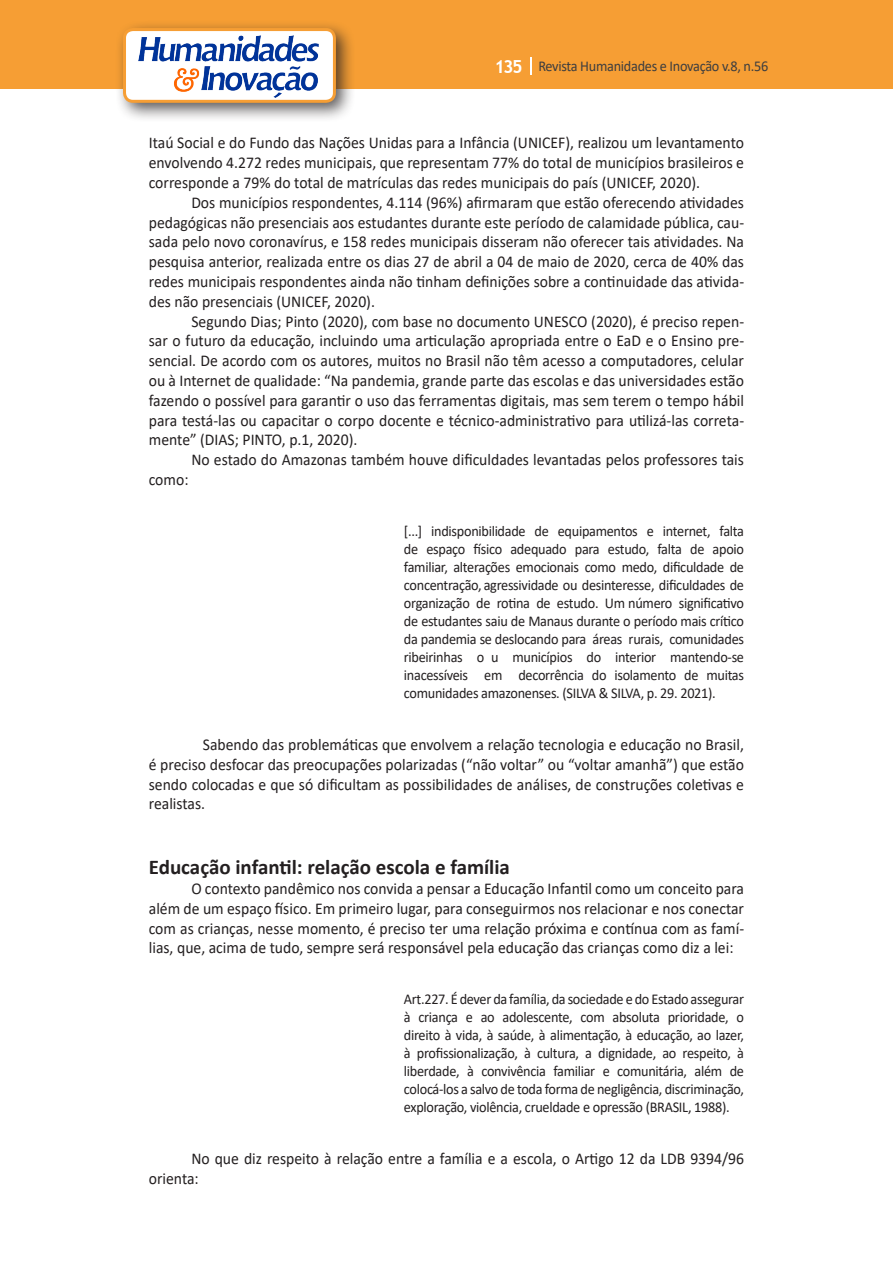
<style>
.page{position:relative;width:893px;height:1263px;background:#fff}
.page>*{position:absolute;margin:0;border:0;box-sizing:border-box;transform-origin:0 0}
.Titulo_2{font:700 21px "Calibri";color:#231f20}
.Texto{font:16.5px/19.8px "Calibri";color:#231f20;text-align:justify;scale:.95 1}
.citacao{font:15px/18px "Calibri";letter-spacing:-.02em;color:#231f20;text-align:justify;scale:.95 1}
.t1{font:15px "Calibri";letter-spacing:-.02em;color:#3e3e3f;scale:.95 1}
.s1{font-family:"Trebuchet MS";font-weight:700;font-size:18px;color:#fff}
</style>
<div class="page">
<div style="left:0;top:0;width:893px;height:88px;background:#f69e34"></div>
<svg style="left:530px;top:57px;width:2px;height:18px"></svg>
<div style="left:115px;top:20px;width:241px;height:103px;background:#231f20;opacity:.75"></div>
<div style="left:125px;top:30px;width:209px;height:71px;background:#fff;border-radius:9px"></div>
<img style="left:138px;top:35px;width:181px;height:62px">
<div style="left:123px;top:28px;width:213px;height:75px;border:3px solid #f69e34;border-radius:9px"></div>
<p class="t1" style="left:495px;top:56px;width:290px"><span class="s1">135</span> Revista Humanidades e Inovação v.8, n.56</p>
<p class="Texto" style="left:149px;top:133px;width:628px">Itaú Social e do Fundo das Nações Unidas para a Infância (UNICEF), realizou um levantamento envolvendo 4.272 redes municipais, que representam 77% do total de municípios brasileiros e corresponde a 79% do total de matrículas das redes municipais do país (UNICEF, 2020).</p>
<p class="Texto" style="left:149px;top:192px;width:628px;text-indent:43px">Dos municípios respondentes, 4.114 (96%) afirmaram que estão oferecendo atividades pedagógicas não presenciais aos estudantes durante este período de calamidade pública, cau&shy;sada pelo novo coronavírus, e 158 redes municipais disseram não oferecer tais atividades. Na pesquisa anterior, realizada entre os dias 27 de abril a 04 de maio de 2020, cerca de 40% das redes municipais respondentes ainda não tinham definições sobre a continuidade das ativida&shy;des não presenciais (UNICEF, 2020).</p>
<p class="Texto" style="left:149px;top:311px;width:628px;text-indent:43px">Segundo Dias; Pinto (2020), com base no documento UNESCO (2020), é preciso repen&shy;sar o futuro da educação, incluindo uma articulação apropriada entre o EaD e o Ensino pre&shy;sencial. De acordo com os autores, muitos no Brasil não têm acesso a computadores, celular ou à Internet de qualidade: “Na pandemia, grande parte das escolas e das universidades estão fazendo o possível para garantir o uso das ferramentas digitais, mas sem terem o tempo hábil para testá-las ou capacitar o corpo docente e técnico-administrativo para utilizá-las correta&shy;mente” (DIAS; PINTO, p.1, 2020).</p>
<p class="Texto" style="left:191px;top:449px;width:583px">No estado do Amazonas também houve dificuldades levantadas pelos professores tais</p>
<p class="Texto" style="left:149px;top:469px;width:43px">como:</p>
<p class="citacao" style="left:404px;top:521px;width:359px">[...] indisponibilidade de equipamentos e internet, falta de espaço físico adequado para estudo, falta de apoio familiar, alterações emocionais como medo, dificuldade de concentração, agressividade ou desinteresse, dificuldades de organização de rotina de estudo. Um número significativo de estudantes saiu de Manaus durante o período mais crítico da pandemia se deslocando para áreas rurais, comunidades ribeirinhas o u municípios do interior mantendo-se inacessíveis em decorrência do isolamento de muitas comunidades amazonenses. (SILVA &amp; SILVA, p. 29. 2021).</p>
<p class="Texto" style="left:149px;top:734px;width:628px;text-indent:54px">Sabendo das problemáticas que envolvem a relação tecnologia e educação no Brasil, é preciso desfocar das preocupações polarizadas (“não voltar” ou “voltar amanhã”) que estão sendo colocadas e que só dificultam as possibilidades de análises, de construções coletivas e realistas.</p>
<p class="Titulo_2" style="left:149px;top:852px;width:363px">Educação infantil: relação escola e família</p>
<p class="Texto" style="left:149px;top:878px;width:628px;text-indent:43px">O contexto pandêmico nos convida a pensar a Educação Infantil como um conceito para além de um espaço físico. Em primeiro lugar, para conseguirmos nos relacionar e nos conectar com as crianças, nesse momento, é preciso ter uma relação próxima e contínua com as famí&shy;lias, que, acima de tudo, sempre será responsável pela educação das crianças como diz a lei:</p>
<p class="citacao" style="left:404px;top:990px;width:360px">Art.227. É dever da família, da sociedade e do Estado assegurar à criança e ao adolescente, com absoluta prioridade, o direito à vida, à saúde, à alimentação, à educação, ao lazer, à profissionalização, à cultura, a dignidade, ao respeito, à liberdade, à convivência familiar e comunitária, além de colocá-los a salvo de toda forma de negligência, discriminação, exploração, violência, crueldade e opressão (BRASIL, 1988).</p>
<p class="Texto" style="left:149px;top:1148px;width:628px;text-indent:43px">No que diz respeito à relação entre a família e a escola, o Artigo 12 da LDB 9394/96 orienta:</p>
</div>
